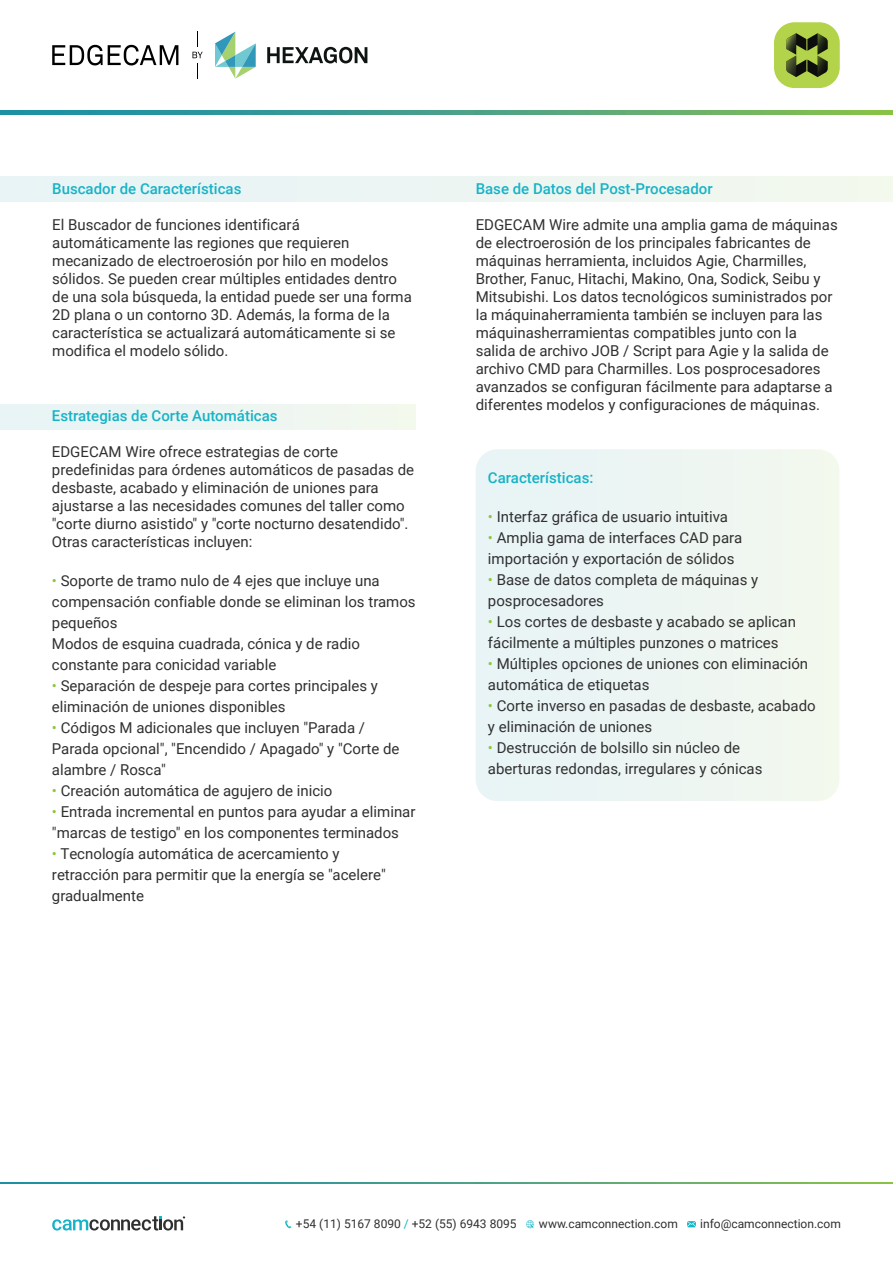
<style>
.page{position:relative;width:893px;height:1263px;background:#fff}
.page>*{position:absolute;margin:0;border:0;box-sizing:border-box;transform-origin:0 0}
.t1{font:15px/18px "Roboto";color:#313031}
.t2{font:500 15px "Roboto";color:#17b3c6}
.t3{font:12px "Roboto";color:#313031}
.s1{color:#8dc63e}
.s2{color:#17b3c6}
</style>
<div class="page">
<svg style="left:0;top:110px;width:893px;height:4px;background:#4ca382"></svg>
<svg style="left:0;top:1182px;width:893px;height:1px"></svg>
<svg style="left:52px;top:1216px;width:133px;height:14px"></svg>
<div style="left:0;top:176px;width:893px;height:26px;background:#edf5f3"></div>
<div style="left:0;top:404px;width:416px;height:26px;background:#edf5f3"></div>
<div style="left:476px;top:449px;width:363px;height:352px;background:#edf5f3;border-radius:22px"></div>
<svg style="left:285px;top:1220px;width:6px;height:8px"></svg>
<svg style="left:687px;top:1221px;width:9px;height:6px"></svg>
<svg style="left:526px;top:1220px;width:8px;height:8px"></svg>
<svg style="left:52px;top:45px;width:126px;height:20px"></svg>
<svg style="left:192px;top:32px;width:11px;height:47px"></svg>
<svg style="left:267px;top:47px;width:100px;height:16px"></svg>
<svg style="left:215px;top:32px;width:41px;height:47px"></svg>
<div style="left:774px;top:22px;width:66px;height:66px;background:#b3d34b;border-radius:21px"></div>
<svg style="left:786px;top:33px;width:42px;height:44px"></svg>
<p class="t2" style="left:52px;top:178px;width:191px">Buscador de Características</p>
<p class="t1" style="left:52px;top:215px;width:361px">El Buscador de funciones identificará automáticamente las regiones que requieren mecanizado de electroerosión por hilo en modelos sólidos. Se pueden crear múltiples entidades dentro de una sola búsqueda, la entidad puede ser una forma 2D plana o un contorno 3D. Además, la forma de la característica se actualizará automáticamente si se modifica el modelo sólido.</p>
<p class="t2" style="left:52px;top:405px;width:227px">Estrategias de Corte Automáticas</p>
<p class="t1" style="left:52px;top:442px;width:364px">EDGECAM Wire ofrece estrategias de corte predefinidas para órdenes automáticos de pasadas de desbaste, acabado y eliminación de uniones para ajustarse a las necesidades comunes del taller como "corte diurno asistido" y "corte nocturno desatendido".<br>Otras características incluyen:</p>
<p class="t1" style="left:52px;top:569px;width:365px;line-height:21px"><span class="s1">•</span> Soporte de tramo nulo de 4 ejes que incluye una compensación confiable donde se eliminan los tramos pequeños<br>Modos de esquina cuadrada, cónica y de radio constante para conicidad variable</p>
<p class="t1" style="left:52px;top:674px;width:328px;line-height:21px"><span class="s1">•</span> Separación de despeje para cortes principales y eliminación de uniones disponibles</p>
<p class="t1" style="left:52px;top:716px;width:349px;line-height:21px"><span class="s1">•</span> Códigos M adicionales que incluyen "Parada /<br>Parada opcional", "Encendido / Apagado" y "Corte de alambre / Rosca"</p>
<p class="t1" style="left:52px;top:781px;width:282px"><span class="s1">•</span> Creación automática de agujero de inicio</p>
<p class="t1" style="left:52px;top:800px;width:365px;line-height:21px"><span class="s1">•</span> Entrada incremental en puntos para ayudar a eliminar "marcas de testigo" en los componentes terminados</p>
<p class="t1" style="left:52px;top:842px;width:335px;line-height:21px"><span class="s1">•</span> Tecnología automática de acercamiento y retracción para permitir que la energía se "acelere" gradualmente</p>
<p class="t2" style="left:476px;top:178px;width:238px">Base de Datos del Post-Procesador</p>
<p class="t1" style="left:476px;top:215px;width:364px">EDGECAM Wire admite una amplia gama de máquinas de electroerosión de los principales fabricantes de máquinas herramienta, incluidos Agie, Charmilles, Brother, Fanuc, Hitachi, Makino, Ona, Sodick, Seibu y Mitsubishi. Los datos tecnológicos suministrados por la máquinaherramienta también se incluyen para las máquinasherramientas compatibles junto con la salida de archivo JOB / Script para Agie y la salida de archivo CMD para Charmilles. Los posprocesadores avanzados se configuran fácilmente para adaptarse a diferentes modelos y configuraciones de máquinas.</p>
<p class="t2" style="left:488px;top:467px;width:107px">Características:</p>
<p class="t1" style="left:488px;top:507px;width:242px"><span class="s1">•</span> Interfaz gráfica de usuario intuitiva</p>
<p class="t1" style="left:488px;top:526px;width:256px;line-height:21px"><span class="s1">•</span> Amplia gama de interfaces CAD para importación y exportación de sólidos</p>
<p class="t1" style="left:488px;top:568px;width:272px;line-height:21px"><span class="s1">•</span> Base de datos completa de máquinas y posprocesadores</p>
<p class="t1" style="left:488px;top:610px;width:310px;line-height:21px"><span class="s1">•</span> Los cortes de desbaste y acabado se aplican fácilmente a múltiples punzones o matrices</p>
<p class="t1" style="left:488px;top:652px;width:322px;line-height:21px"><span class="s1">•</span> Múltiples opciones de uniones con eliminación automática de etiquetas</p>
<p class="t1" style="left:488px;top:694px;width:329px;line-height:21px"><span class="s1">•</span> Corte inverso en pasadas de desbaste, acabado y eliminación de uniones</p>
<p class="t1" style="left:488px;top:736px;width:276px;line-height:21px"><span class="s1">•</span> Destrucción de bolsillo sin núcleo de aberturas redondas, irregulares y cónicas</p>
<p class="t3" style="left:296px;top:1215px;width:222px">+54 (11) 5167 8090 <span class="s2">/</span> +52 (55) 6943 8095</p>
<p class="t3" style="left:539px;top:1215px;width:140px">www.camconnection.com</p>
<p class="t3" style="left:700px;top:1215px;width:142px">info@camconnection.com</p>
</div>
